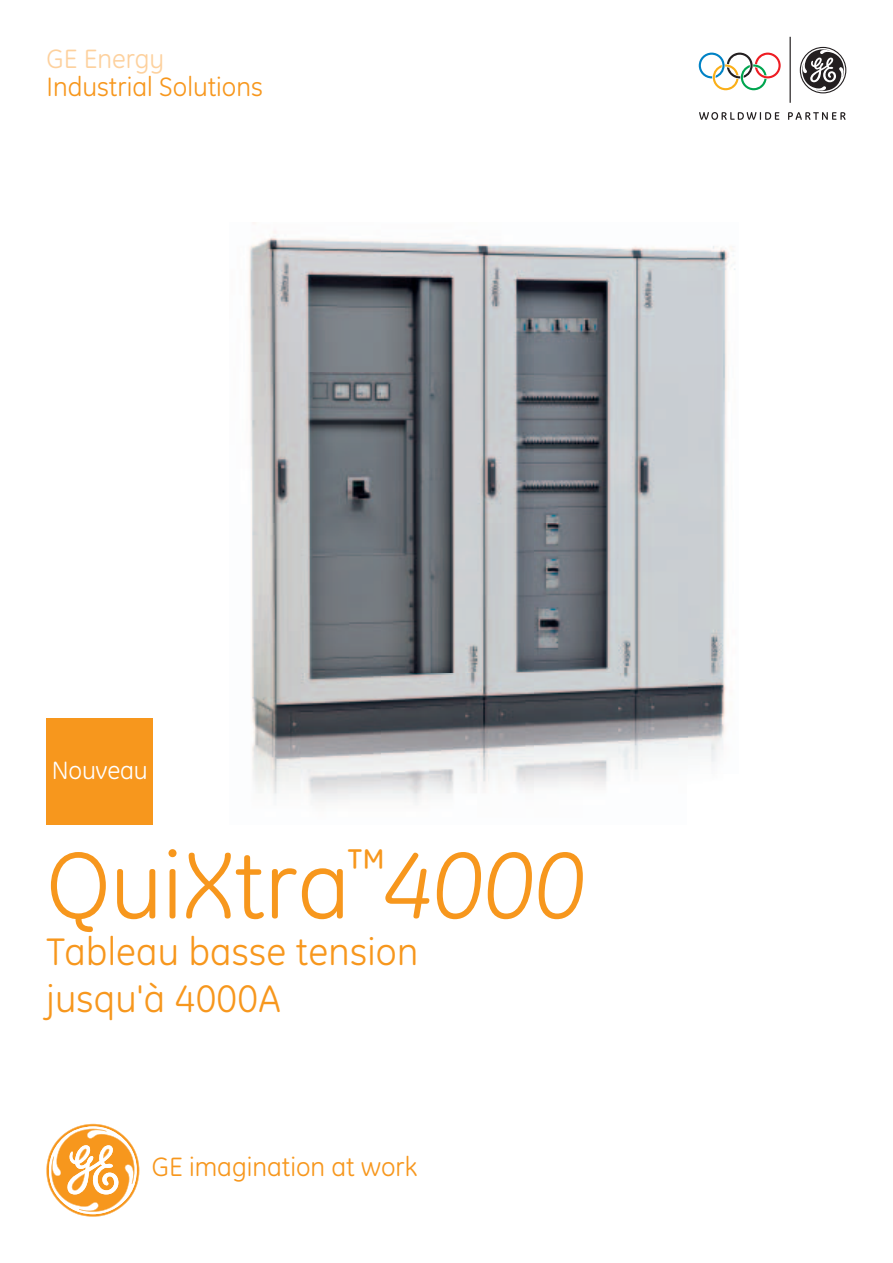
<style>
.page{position:relative;width:893px;height:1263px;background:#fff}
.page>*{position:absolute;margin:0;border:0;box-sizing:border-box;transform-origin:0 0}
.t1{font:96px "GE Inspira";color:#f7971d}
.t2{font:39px/46.8px "GE Inspira";letter-spacing:.005em;color:#f7971d}
.t3{font:27px "GE Inspira";color:#f7971d}
.t4{font:27px "GE Inspira";color:#fdd19e}
.t5{font:25.5px "GE Inspira";letter-spacing:-.01em;color:#fff}
.s1{font-style:italic}
</style>
<div class="page">
<div style="left:47px;top:719px;width:106px;height:106px;background:#f7971d"></div>
<hr style="left:789px;top:37px;width:1px;height:66px;background:#231f20">
<svg style="left:699px;top:112px;width:80px;height:8px"></svg>
<svg style="left:788px;top:112px;width:57px;height:8px"></svg>
<svg style="left:799px;top:47px;width:47px;height:46px"></svg>
<svg style="left:698px;top:53px;width:82px;height:37px"></svg>
<svg style="left:46px;top:1124px;width:94px;height:93px"></svg>
<img style="left:249px;top:231px;width:487px;height:572px">
<p class="t4" style="left:47px;top:48px;width:119px">GE Energy</p>
<p class="t3" style="left:47px;top:77px;width:218px">Industrial Solutions</p>
<p class="t5" style="left:52px;top:761px;width:97px">Nouveau</p>
<h1 class="t1" style="left:47px;top:850px;width:540px">QuiXtra<sup>™</sup><span class="s1">4000</span></h1>
<h2 class="t2" style="left:47px;top:933px;width:373px">Tableau basse tension jusqu'à 4000A</h2>
<p class="t3" style="left:152px;top:1151px;width:267px">GE imagination at work</p>
</div>
